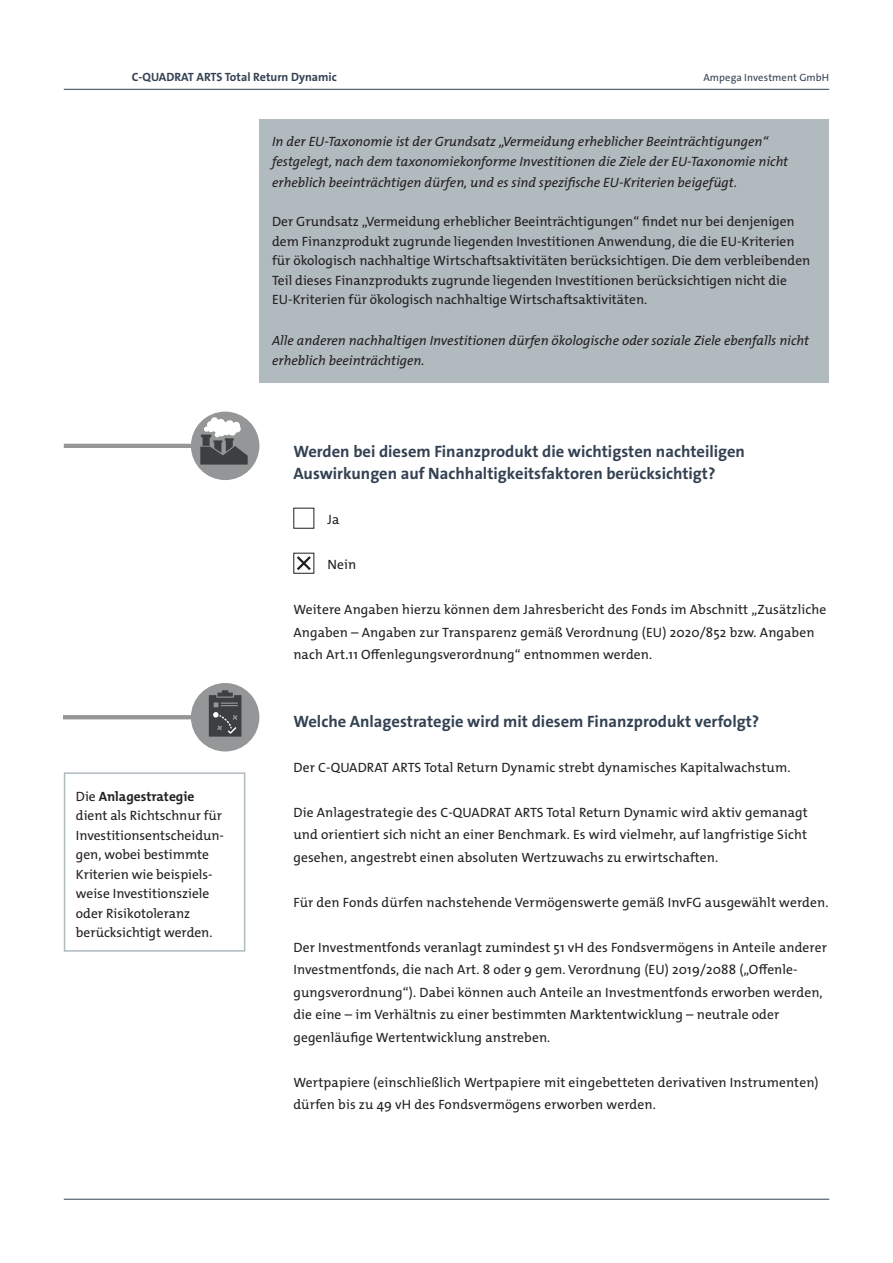
<style>
.page{position:relative;width:893px;height:1263px;background:#fff}
.page>*{position:absolute;margin:0;border:0;box-sizing:border-box;transform-origin:0 0}
.t1{font:16.5px/22.5px "The Sans HP7 Bld";color:#334152}
.t2{font:13.5px/19.5px "The Mix HP5 Plain";letter-spacing:.005em;color:#231f20}
.t3{font:13.5px/20.2px "The Mix HP5 Plain IT";color:#231f20}
.t4{font:13.5px "The Mix HP7 Bld";color:#231f20}
.t5{font:12px "The Sans HP7 Bld";color:#334152}
.t6{font:10.5px "The Sans HP5 Plain";letter-spacing:.01em;color:#334152}
.s1{font-family:"The Mix HP5 Plain"}
</style>
<div class="page">
<hr style="left:64px;top:89px;width:765px;height:1px;background:#334152">
<hr style="left:64px;top:1199px;width:765px;height:1px;background:#334152">
<svg style="left:293px;top:507px;width:22px;height:22px"></svg>
<svg style="left:293px;top:552px;width:22px;height:22px"></svg>
<hr style="left:64px;top:444px;width:140px;height:4px;background:#949697">
<div style="left:191px;top:412px;width:68px;height:68px;background:#949697;border-radius:50%"></div>
<svg style="left:200px;top:417px;width:48px;height:48px"></svg>
<div style="left:259px;top:119px;width:570px;height:263px;background:#b1babf"></div>
<svg style="left:63px;top:772px;width:183px;height:180px"></svg>
<hr style="left:64px;top:715px;width:140px;height:4px;background:#949697">
<div style="left:191px;top:683px;width:68px;height:68px;background:#949697;border-radius:50%"></div>
<svg style="left:209px;top:690px;width:32px;height:47px;background:#515455"></svg>
<p class="t5" style="left:132px;top:69px;width:207px">C-QUADRAT ARTS Total Return Dynamic</p>
<p class="t6" style="left:703px;top:70px;width:127px">Ampega Investment GmbH</p>
<p class="t3" style="left:272px;top:132px;width:518px">In der EU-Taxonomie ist der Grundsatz „Vermeidung erheblicher Beeinträchtigungen“ festgelegt, nach dem taxonomiekonforme Investitionen die Ziele der EU-Taxonomie nicht erheblich beeinträchtigen dürfen, und es sind spezifische EU-Kriterien beigefügt.</p>
<p class="t2" style="left:272px;top:212px;width:540px">Der Grundsatz „Vermeidung erheblicher Beeinträchtigungen“ findet nur bei denjenigen dem Finanzprodukt zugrunde liegenden Investitionen Anwendung, die die EU-Kriterien für ökologisch nachhaltige Wirtschaftsaktivitäten berücksichtigen. Die dem verbleibenden Teil dieses Finanzprodukts zugrunde liegenden Investitionen berücksichtigen nicht die EU-Kriterien für ökologisch nachhaltige Wirtschaftsaktivitäten.</p>
<p class="t3" style="left:272px;top:330px;width:538px">Alle anderen nachhaltigen Investitionen dürfen ökologische oder soziale Ziele ebenfalls nicht erheblich beeinträchtigen.</p>
<p class="t4" style="left:76px;top:788px;width:120px"><span class="s1">Die</span> Anlagestrategie</p>
<p class="t2" style="left:76px;top:806px;width:150px">dient als Richtschnur für<br>Investitionsentscheidun&shy;gen, wobei bestimmte<br>Kriterien wie beispiels&shy;weise Investitionsziele oder Risikotoleranz berücksichtigt werden.</p>
<p class="t1" style="left:293px;top:440px;width:453px">Werden bei diesem Finanzprodukt die wichtigsten nachteiligen<br>Auswirkungen auf Nachhaltigkeitsfaktoren berücksichtigt?</p>
<p class="t2" style="left:327px;top:510px;width:13px">Ja</p>
<p class="t2" style="left:327px;top:555px;width:30px">Nein</p>
<p class="t2" style="left:293px;top:598px;width:534px;line-height:22.5px">Weitere Angaben hierzu können dem Jahresbericht des Fonds im Abschnitt „Zusätzliche<br>Angaben – Angaben zur Transparenz gemäß Verordnung (EU) 2020/852 bzw. Angaben nach Art.11 Offenlegungsverordnung“ entnommen werden.</p>
<p class="t1" style="left:293px;top:710px;width:467px">Welche Anlagestrategie wird mit diesem Finanzprodukt verfolgt?</p>
<p class="t2" style="left:293px;top:757px;width:499px">Der C-QUADRAT ARTS Total Return Dynamic strebt dynamisches Kapitalwachstum.</p>
<p class="t2" style="left:293px;top:801px;width:516px;line-height:22.5px;text-align:justify">Die Anlagestrategie des C-QUADRAT ARTS Total Return Dynamic wird aktiv gemanagt und orientiert sich nicht an einer Benchmark. Es wird vielmehr, auf langfristige Sicht gesehen, angestrebt einen absoluten Wertzuwachs zu erwirtschaften.</p>
<p class="t2" style="left:293px;top:892px;width:536px">Für den Fonds dürfen nachstehende Vermögenswerte gemäß InvFG ausgewählt werden.</p>
<p class="t2" style="left:293px;top:936px;width:535px;line-height:22.5px">Der Investmentfonds veranlagt zumindest 51 vH des Fondsvermögens in Anteile anderer Investmentfonds, die nach Art. 8 oder 9 gem. Verordnung (EU) 2019/2088 („Offenle&shy;gungsverordnung“). Dabei können auch Anteile an Investmentfonds erworben werden, die eine – im Verhältnis zu einer bestimmten Marktentwicklung – neutrale oder gegenläufige Wertentwicklung anstreben.</p>
<p class="t2" style="left:293px;top:1071px;width:527px;line-height:22.5px">Wertpapiere (einschließlich Wertpapiere mit eingebetteten derivativen Instrumenten) dürfen bis zu 49 vH des Fondsvermögens erworben werden.</p>
</div>
